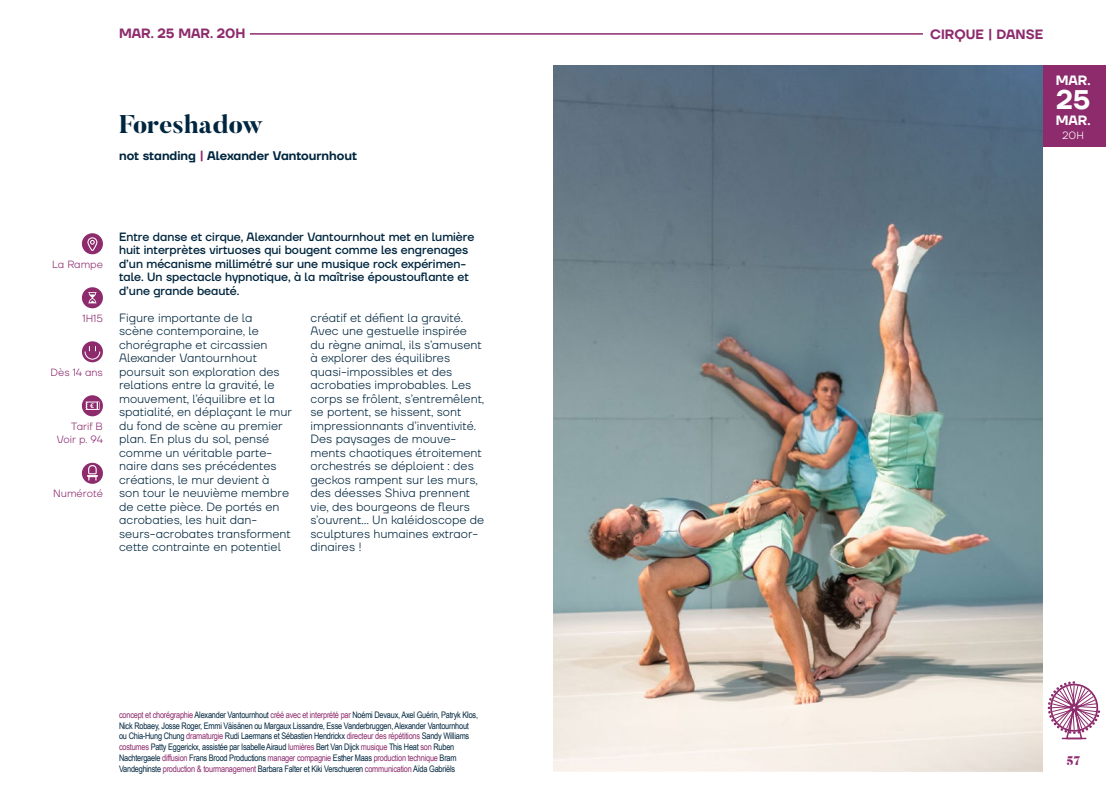
<style>
.page{position:relative;width:1106px;height:808px;background:#fff}
.page>*{position:absolute;margin:0;border:0;box-sizing:border-box;transform-origin:0 0}
.Titre{font:600 27px "TT Firs Neue";color:#fff}
.Titre_spectacle{font:800 25.5px "Butler";color:#00263f}
.DATES___STYLE_DE_SPECTACLE{font:600 13.5px "TT Firs Neue";color:#8d2b6d}
.Type_de_spectacle{font:600 13.5px "TT Firs Neue";color:#8d2b6d}
.Titre-2{font:600 13.5px "TT Firs Neue";color:#fff}
.Auteur_-_Compagnie{font:600 12.45px "TT Firs Neue";color:#00263f}
.t1{font:900 12.45px "Butler";color:#8d2b6d}
.texte_descriptif{font:300 12px/13.5px "TT Firs Neue";color:#00263f}
.Descriptif_chapeau{font:500 12px/13.5px "TT Firs Neue";color:#00263f}
.t2{font:300 10.5px/13.5px "TT Firs Neue";color:#8d2b6d;text-align:right}
.Titre-3{font:300 10.5px "TT Firs Neue";color:#fff}
.t3{font:9px/10.8px "Arial Narrow";letter-spacing:-.025em;color:#00263f}
.s1{color:#8d2b6d}
</style>
<div class="page">
<div style="left:1042px;top:65px;width:64px;height:81px;background:#8d2b6d"></div>
<img style="left:553px;top:65px;width:489px;height:707px">
<svg style="left:82px;top:233px;width:21px;height:21px"></svg>
<svg style="left:82px;top:287px;width:21px;height:21px"></svg>
<svg style="left:82px;top:341px;width:21px;height:21px"></svg>
<svg style="left:84px;top:346px;width:16px;height:14px"></svg>
<svg style="left:82px;top:395px;width:21px;height:21px"></svg>
<svg style="left:82px;top:463px;width:21px;height:21px"></svg>
<hr style="left:250px;top:33px;width:673px;height:2px;background:#8d2b6d">
<svg style="left:1047px;top:681px;width:54px;height:59px"></svg>
<p class="DATES___STYLE_DE_SPECTACLE" style="left:119px;top:24px;width:128px">MAR. 25 MAR. 20H</p>
<p class="Titre_spectacle" style="left:119px;top:108px;width:146px">Foreshadow</p>
<p class="Auteur_-_Compagnie" style="left:119px;top:147px;width:239px">not standing <span class="s1">|</span> Alexander Vantournhout</p>
<p class="t2" style="left:52px;top:257px;width:52px">La Rampe</p>
<p class="t2" style="left:82px;top:311px;width:22px">1H15</p>
<p class="t2" style="left:51px;top:365px;width:54px">Dès 14 ans</p>
<p class="t2" style="left:57px;top:419px;width:48px">Tarif B<br>Voir p. 94</p>
<p class="t2" style="left:53px;top:487px;width:51px">Numéroté</p>
<p class="Descriptif_chapeau" style="left:119px;top:230px;width:357px">Entre danse et cirque, Alexander Vantournhout met en lumière huit interprètes virtuoses qui bougent comme les engrenages d’un mécanisme millimétré sur une musique rock expérimen&shy;tale. Un spectacle hypnotique, à la maîtrise époustouflante et d’une grande beauté.</p>
<p class="texte_descriptif" style="left:119px;top:311px;width:174px">Figure importante de la<br>scène contemporaine, le chorégraphe et circassien<br>Alexander Vantournhout poursuit son exploration des relations entre la gravité, le mouvement, l’équilibre et la spatialité, en déplaçant le mur du fond de scène au premier plan. En plus du sol, pensé comme un véritable parte&shy;naire dans ses précédentes créations, le mur devient à son tour le neuvième membre de cette pièce. De portés en acrobaties, les huit dan&shy;seurs-acrobates transforment cette contrainte en potentiel</p>
<p class="texte_descriptif" style="left:310px;top:311px;width:175px">créatif et défient la gravité.<br>Avec une gestuelle inspirée du règne animal, ils s’amusent à explorer des équilibres quasi-impossibles et des acrobaties improbables. Les corps se frôlent, s’entremêlent, se portent, se hissent, sont impressionnants d’inventivité.<br>Des paysages de mouve&shy;ments chaotiques étroitement orchestrés se déploient : des geckos rampent sur les murs, des déesses Shiva prennent vie, des bourgeons de fleurs s’ouvrent... Un kaléidoscope de sculptures humaines extraor&shy;dinaires !</p>
<p class="t3" style="left:119px;top:709px;width:360px"><span class="s1">concept et chorégraphie</span> Alexander Vantournhout <span class="s1">créé avec et interprété par</span> Noémi Devaux, Axel Guérin, Patryk Kłos, Nick Robaey, Josse Roger, Emmi Väisänen ou Margaux Lissandre, Esse Vanderbruggen, Alexander Vantournhout ou Chia-Hung Chung <span class="s1">dramaturgie</span> Rudi Laermans et Sébastien Hendrickx <span class="s1">directeur des répétitions</span> Sandy Williams <span class="s1">costumes</span> Patty Eggerickx, assistée par Isabelle Airaud <span class="s1">lumières</span> Bert Van Dijck <span class="s1">musique</span> This Heat <span class="s1">son</span> Ruben Nachtergaele <span class="s1">diffusion</span> Frans Brood Productions <span class="s1">manager compagnie</span> Esther Maas <span class="s1">production technique</span> Bram Vandeghinste <span class="s1">production &amp; tourmanagement</span> Barbara Falter et Kiki Verschueren <span class="s1">communication</span> Aïda Gabriëls</p>
<p class="Type_de_spectacle" style="left:930px;top:25px;width:114px">CIRQUE | DANSE</p>
<p class="Titre-2" style="left:1055px;top:71px;width:36px">MAR.</p>
<p class="Titre" style="left:1056px;top:81px;width:36px">25</p>
<p class="Titre-2" style="left:1055px;top:111px;width:36px">MAR.</p>
<p class="Titre-3" style="left:1062px;top:128px;width:23px">20H</p>
<p class="t1" style="left:1066px;top:752px;width:16px">57</p>
</div>
